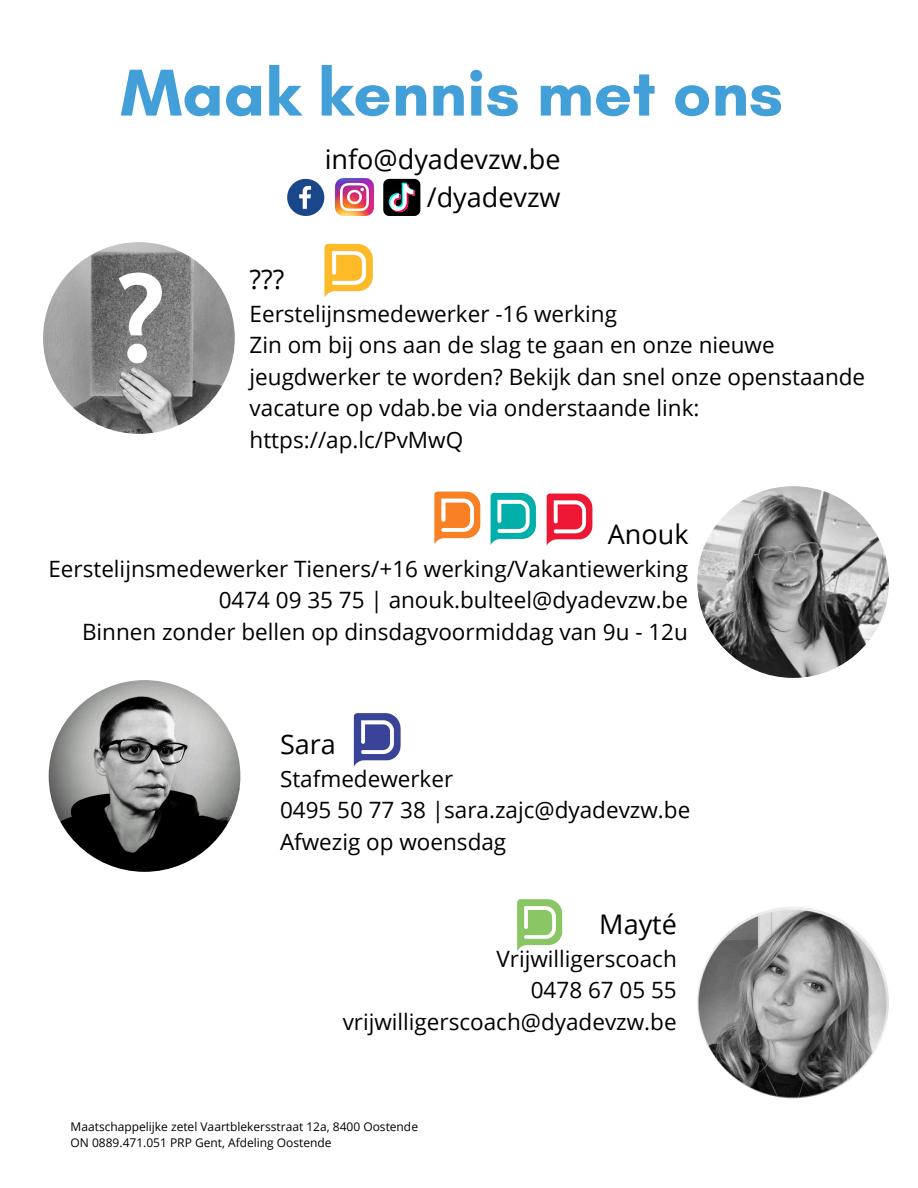
<style>
.page{position:relative;width:918px;height:1188px;background:#fff}
.page>*{position:absolute;margin:0;border:0;box-sizing:border-box;transform-origin:0 0}
.t1{font:700 67.5px "Glacial Indifference";color:#439fd7}
.t2{font:27px/37.2px "Open Sans";color:#000;text-align:right}
.t3{font:22.5px/31.5px "Open Sans";color:#000}
.t4{font:12px "Open Sans";color:#000}
</style>
<div class="page">
<svg style="left:287px;top:179px;width:37px;height:37px"></svg>
<img style="left:336px;top:179px;width:37px;height:37px">
<img style="left:43px;top:242px;width:192px;height:192px;border-radius:50%">
<img style="left:324px;top:243px;width:49px;height:54px">
<img style="left:697px;top:486px;width:192px;height:192px;border-radius:50%">
<img style="left:434px;top:491px;width:47px;height:54px">
<img style="left:546px;top:493px;width:47px;height:53px">
<img style="left:490px;top:492px;width:46px;height:53px">
<img style="left:49px;top:680px;width:191px;height:192px;border-radius:50%">
<img style="left:353px;top:713px;width:48px;height:54px">
<svg style="left:383px;top:179px;width:37px;height:37px"></svg>
<img style="left:697px;top:907px;width:192px;height:191px;border-radius:50%">
<img style="left:517px;top:899px;width:45px;height:52px">
<h3 class="t1" style="left:121px;top:51px;width:664px">Maak kennis met ons</h3>
<p class="t2" style="left:325px;top:140px;width:237px">info@dyadevzw.be /dyadevzw</p>
<p class="t2" style="left:250px;top:260px;width:36px">???</p>
<p class="t3" style="left:250px;top:297px;width:617px">Eerstelijnsmedewerker -16 werking<br>Zin om bij ons aan de slag te gaan en onze nieuwe jeugdwerker te worden? Bekijk dan snel onze openstaande vacature op vdab.be via onderstaande link: https://ap.lc/PvMwQ</p>
<p class="t2" style="left:608px;top:515px;width:82px">Anouk</p>
<p class="t3" style="left:48px;top:552px;width:641px;text-align:right">Eerstelijnsmedewerker Tieners/+16 werking/Vakantiewerking<br>0474 09 35 75 | anouk.bulteel@dyadevzw.be<br>Binnen zonder bellen op dinsdagvoormiddag van 9u - 12u</p>
<p class="t2" style="left:280px;top:725px;width:57px">Sara</p>
<p class="t3" style="left:280px;top:762px;width:412px">Stafmedewerker<br>0495 50 77 38 |sara.zajc@dyadevzw.be<br>Afwezig op woensdag</p>
<p class="t2" style="left:599px;top:905px;width:79px">Mayté</p>
<p class="t3" style="left:343px;top:942px;width:336px;text-align:right">Vrijwilligerscoach<br>0478 67 05 55 vrijwilligerscoach@dyadevzw.be</p>
<p class="t4" style="left:71px;top:1119px;width:349px">Maatschappelijke zetel Vaartblekersstraat 12a, 8400 Oostende</p>
<p class="t4" style="left:71px;top:1135px;width:263px">ON 0889.471.051 PRP Gent, Afdeling Oostende</p>
</div>
